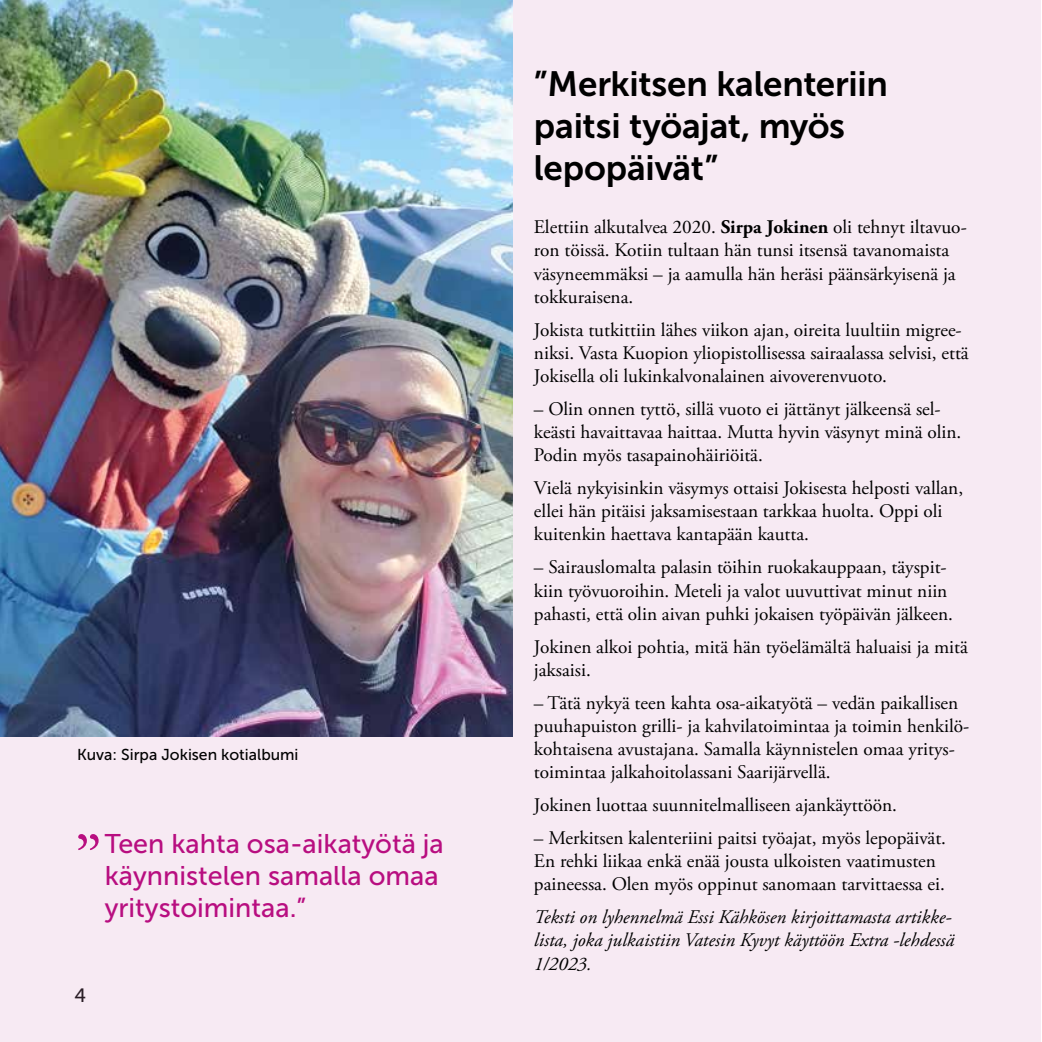
<style>
.page{position:relative;width:1042px;height:1042px;background:#fff}
.page>*{position:absolute;margin:0;border:0;box-sizing:border-box;transform-origin:0 0}
.t1{font:69.3px "Adobe Garamond Pro";color:#b80e80}
.t2{font:35px/42px "Museo Sans 700";letter-spacing:-.005em;color:#000}
.t3{font:26.95px/32.4px "Museo Sans 500";color:#b80e80}
.t4{font:19.25px/23.1px "Adobe Garamond Pro";color:#000}
.t5{font:italic 19.25px/23.1px "Adobe Garamond Pro";color:#000}
.t6{font:19.25px "Museo Sans 500";color:#000}
.t7{font:15.75px "Museo Sans 500";color:#000}
.s1{font-weight:700}
</style>
<div class="page">
<div style="left:0;top:0;width:1041px;height:1042px;background:#f7eaf3"></div>
<img style="left:0;top:0;width:513px;height:736px">
<p class="t7" style="left:77px;top:746px;width:223px">Kuva: Sirpa Jokisen kotialbumi</p>
<h3 class="t3" style="left:105px;top:827px;width:341px">Teen kahta osa-aikatyötä ja</h3>
<h3 class="t1" style="left:74px;top:819px;width:29px">”</h3>
<h3 class="t3" style="left:105px;top:859px;width:335px">käynnistelen samalla omaa yritystoimintaa.”</h3>
<p class="t6" style="left:74px;top:984px;width:13px">4</p>
<h2 class="t2" style="left:534px;top:63px;width:355px">”Merkitsen kalenteriin paitsi työajat, myös lepopäivät”</h2>
<p class="t4" style="left:534px;top:216px;width:434px">Elettiin alkutalvea 2020. <span class="s1">Sirpa Jokinen</span> oli tehnyt iltavuo&shy;ron töissä. Kotiin tultaan hän tunsi itsensä tavanomaista väsyneemmäksi – ja aamulla hän heräsi päänsärkyisenä ja tokkuraisena.</p>
<p class="t4" style="left:534px;top:319px;width:436px">Jokista tutkittiin lähes viikon ajan, oireita luultiin migree&shy;niksi. Vasta Kuopion yliopistollisessa sairaalassa selvisi, että<br>Jokisella oli lukinkalvonalainen aivoverenvuoto.</p>
<p class="t4" style="left:534px;top:398px;width:429px">– Olin onnen tyttö, sillä vuoto ei jättänyt jälkeensä sel&shy;keästi havaittavaa haittaa. Mutta hyvin väsynyt minä olin.<br>Podin myös tasapainohäiriöitä.</p>
<p class="t4" style="left:534px;top:477px;width:431px">Vielä nykyisinkin väsymys ottaisi Jokisesta helposti vallan, ellei hän pitäisi jaksamisestaan tarkkaa huolta. Oppi oli kuitenkin haettava kantapään kautta.</p>
<p class="t4" style="left:534px;top:556px;width:420px">– Sairauslomalta palasin töihin ruokakauppaan, täyspit&shy;kiin työvuoroihin. Meteli ja valot uuvuttivat minut niin pahasti, että olin aivan puhki jokaisen työpäivän jälkeen.</p>
<p class="t4" style="left:534px;top:636px;width:435px">Jokinen alkoi pohtia, mitä hän työelämältä haluaisi ja mitä jaksaisi.</p>
<p class="t4" style="left:534px;top:692px;width:437px">– Tätä nykyä teen kahta osa-aikatyötä – vedän paikallisen puuhapuiston grilli- ja kahvilatoimintaa ja toimin henkilö&shy;kohtaisena avustajana. Samalla käynnistelen omaa yritys&shy;toimintaa jalkahoitolassani Saarijärvellä.</p>
<p class="t4" style="left:534px;top:794px;width:365px">Jokinen luottaa suunnitelmalliseen ajankäyttöön.</p>
<p class="t4" style="left:534px;top:827px;width:413px">– Merkitsen kalenteriini paitsi työajat, myös lepopäivät.<br>En rehki liikaa enkä enää jousta ulkoisten vaatimusten paineessa. Olen myös oppinut sanomaan tarvittaessa ei.</p>
<p class="t5" style="left:534px;top:906px;width:422px">Teksti on lyhennelmä Essi Kähkösen kirjoittamasta artikke&shy;lista, joka julkaistiin Vatesin Kyvyt käyttöön Extra -lehdessä<br>1/2023.</p>
</div>
